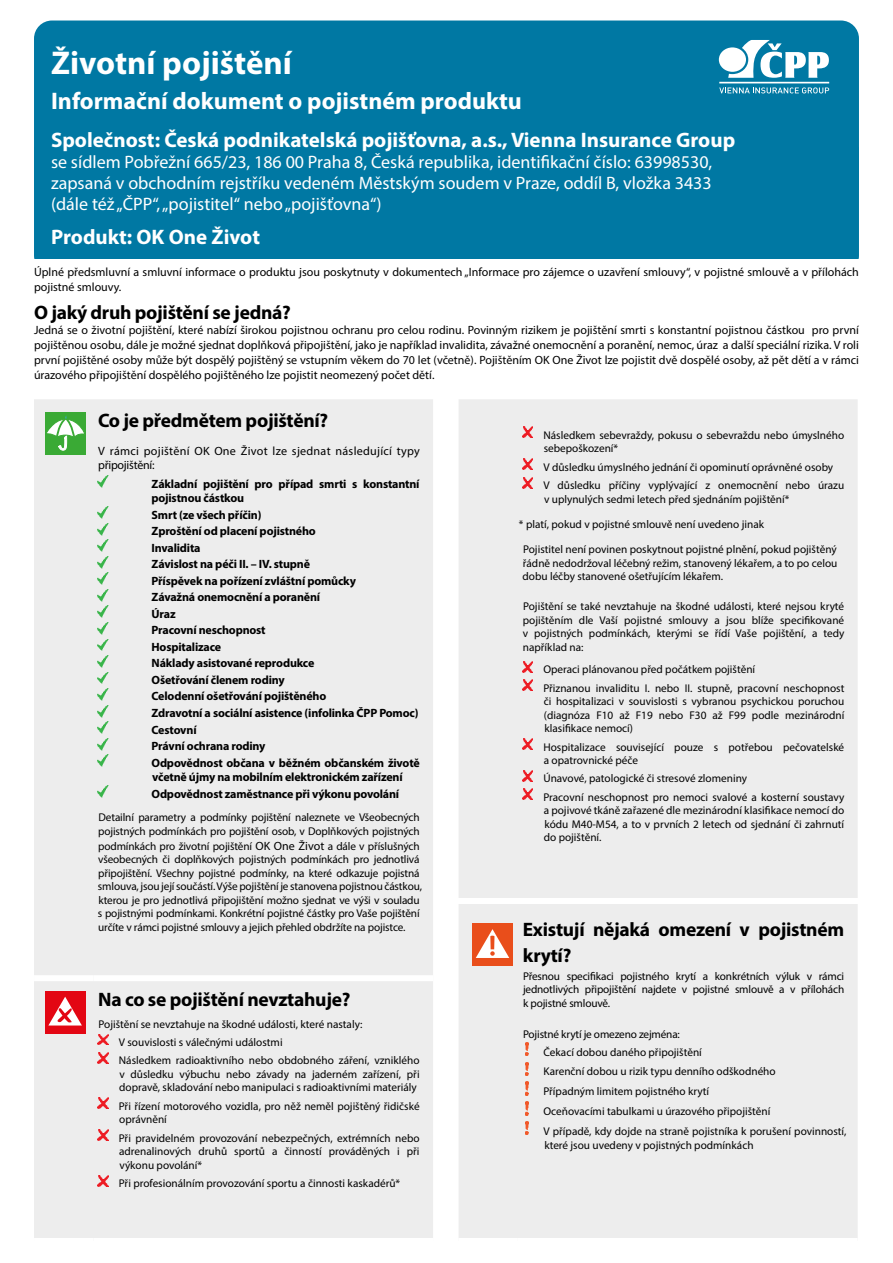
<style>
.page{position:relative;width:893px;height:1263px;background:#fff}
.page>*{position:absolute;margin:0;border:0;box-sizing:border-box;transform-origin:0 0}
.t1{font:700 33px "Myriad Pro";color:#fff}
.t2{font:700 24px "Myriad Pro";color:#fff}
.t3{font:700 21px "Myriad Pro";color:#fff}
.t4{font:700 19.5px/25.5px "Myriad Pro";letter-spacing:-.015em;color:#000}
.t5{font:18px/21.3px "Myriad Pro";color:#fff;text-align:justify}
.t6{font:12px/15px "Myriad Pro";color:#000}
.t7{font:700 12px/16.5px "Myriad Pro";letter-spacing:-.015em;color:#000}
.t8{font:12px/14.4px "Myriad Pro";letter-spacing:.02em;color:#000}
.t9{font:11.25px/13.5px "Myriad Pro";color:#000}
.s1{font-size:12px}
</style>
<div class="page">
<div style="left:34px;top:21px;width:825px;height:253px;background:#0078a3;border-radius:18px"></div>
<div style="left:0;top:259px;width:871px;height:41px;background:#fff"></div>
<div style="left:34px;top:399px;width:824px;height:839px;background:#ededed"></div>
<div style="left:34px;top:975px;width:59px;height:6px;background:#fff"></div>
<div style="left:93px;top:975px;width:340px;height:6px;background:#fff"></div>
<div style="left:45px;top:412px;width:41px;height:43px;background:#3aaa35"></div>
<svg style="left:47px;top:415px;width:37px;height:35px"></svg>
<svg style="left:98px;top:476px;width:10px;height:12px"></svg>
<svg style="left:98px;top:507px;width:10px;height:260px;background:#c0dec4"></svg>
<svg style="left:98px;top:786px;width:10px;height:11px"></svg>
<svg style="left:522px;top:427px;width:11px;height:11px"></svg>
<svg style="left:522px;top:459px;width:11px;height:11px"></svg>
<svg style="left:522px;top:477px;width:11px;height:11px"></svg>
<svg style="left:522px;top:661px;width:11px;height:11px"></svg>
<svg style="left:522px;top:680px;width:11px;height:10px"></svg>
<svg style="left:522px;top:739px;width:11px;height:10px"></svg>
<svg style="left:522px;top:770px;width:11px;height:11px"></svg>
<svg style="left:522px;top:789px;width:11px;height:11px"></svg>
<svg style="left:525px;top:1042px;width:4px;height:13px"></svg>
<svg style="left:525px;top:1062px;width:4px;height:13px"></svg>
<svg style="left:525px;top:1082px;width:4px;height:13px"></svg>
<svg style="left:525px;top:1102px;width:4px;height:13px"></svg>
<svg style="left:525px;top:1122px;width:4px;height:13px"></svg>
<div style="left:45px;top:991px;width:41px;height:42px;background:#e30613"></div>
<svg style="left:48px;top:997px;width:34px;height:28px"></svg>
<svg style="left:98px;top:1034px;width:10px;height:11px"></svg>
<svg style="left:98px;top:1052px;width:10px;height:11px"></svg>
<svg style="left:98px;top:1098px;width:10px;height:11px"></svg>
<svg style="left:98px;top:1130px;width:10px;height:11px"></svg>
<svg style="left:98px;top:1175px;width:10px;height:11px"></svg>
<div style="left:472px;top:923px;width:41px;height:43px;background:#e94e1b"></div>
<svg style="left:476px;top:929px;width:33px;height:29px"></svg>
<div style="left:448px;top:898px;width:415px;height:6px;background:#fff"></div>
<svg style="left:728px;top:40px;width:101px;height:38px"></svg>
<div style="left:719px;top:47px;width:27px;height:25px;background:#fff;border-radius:50%"></div>
<hr style="left:719px;top:82px;width:110px;height:1px;background:#fff">
<svg style="left:719px;top:87px;width:110px;height:6px"></svg>
<h1 class="t1" style="left:51px;top:41px;width:242px">Životní pojištění</h1>
<h2 class="t2" style="left:51px;top:85px;width:472px">Informační dokument o pojistném produktu</h2>
<h3 class="t3" style="left:51px;top:126px;width:686px">Společnost: Česká podnikatelská pojišťovna, a.s., Vienna Insurance Group</h3>
<h3 class="t5" style="left:51px;top:151px;width:663px">se sídlem Pobřežní 665/23, 186 00 Praha 8, Česká republika, identifikační číslo: 63998530, zapsaná v obchodním rejstříku vedeném Městským soudem v Praze, oddíl B, vložka 3433 (dále též „ČPP“, „pojistitel“ nebo „pojišťovna“)</h3>
<h3 class="t3" style="left:51px;top:223px;width:211px">Produkt: OK One Život</h3>
<p class="t6" style="left:34px;top:264px;width:826px">Úplné předsmluvní a smluvní informace o produktu jsou poskytnuty v dokumentech „Informace pro zájemce o uzavření smlouvy“, v pojistné smlouvě a v přílohách pojistné smlouvy.</p>
<h3 class="t4" style="left:34px;top:299px;width:258px">O jaký druh pojištění se jedná?</h3>
<p class="t6" style="left:34px;top:322px;width:826px;text-align:justify">Jedná se o životní pojištění, které nabízí širokou pojistnou ochranu pro celou rodinu. Povinným rizikem je pojištění smrti s konstantní pojistnou částkou pro první pojištěnou osobu, dále je možné sjednat doplňková připojištění, jako je například invalidita, závažné onemocnění a poranění, nemoc, úraz a další speciální rizika. V roli první pojištěné osoby může být dospělý pojištěný se vstupním věkem do 70 let (včetně). Pojištěním OK One Život lze pojistit dvě dospělé osoby, až pět dětí a v rámci úrazového připojištění dospělého pojištěného lze pojistit neomezený počet dětí.</p>
<h3 class="t4" style="left:98px;top:407px;width:232px">Co je předmětem pojištění?</h3>
<p class="t8" style="left:98px;top:443px;width:323px">V rámci pojištění OK One Život lze sjednat následující typy připojištění:</p>
<p class="t7" style="left:151px;top:476px;width:270px;line-height:14.4px">Základní pojištění pro případ smrti s konstantní pojistnou částkou</p>
<p class="t7" style="left:152px;top:506px;width:270px">Smrt (ze všech příčin)<br>Zproštění od placení pojistného<br>Invalidita<br>Závislost na péči II. – IV. stupně<br>Příspěvek na pořízení zvláštní pomůcky<br>Závažná onemocnění a poranění<br>Úraz<br>Pracovní neschopnost<br>Hospitalizace<br>Náklady asistované reprodukce<br>Ošetřování členem rodiny<br>Celodenní ošetřování pojištěného<br>Zdravotní a sociální asistence (infolinka ČPP Pomoc)<br>Cestovní<br>Právní ochrana rodiny<br>Odpovědnost občana v běžném občanském životě</p>
<p class="t7" style="left:152px;top:768px;width:253px">včetně újmy na mobilním elektronickém zařízení<br>Odpovědnost zaměstnance při výkonu povolání</p>
<p class="t9" style="left:98px;top:810px;width:323px">Detailní parametry a podmínky pojištění naleznete ve Všeobecných pojistných podmínkách pro pojištění osob, v Doplňkových pojistných</p>
<p class="t9" style="left:98px;top:839px;width:326px">podmínkách pro životní pojištění <span class="s1">OK One Život</span> a dále v příslušných všeobecných či doplňkových pojistných podmínkách pro jednotlivá připojištění. Všechny pojistné podmínky, na které odkazuje pojistná smlouva, jsou její součástí. Výše pojištění je stanovena pojistnou částkou, kterou je pro jednotlivá připojištění možno sjednat ve výši v souladu s pojistnými podmínkami. Konkrétní pojistné částky pro Vaše pojištění určíte v rámci pojistné smlouvy a jejich přehled obdržíte na pojistce.</p>
<p class="t9" style="left:543px;top:428px;width:302px">Následkem sebevraždy, pokusu o sebevraždu nebo úmyslného sebepoškození*</p>
<p class="t9" style="left:543px;top:458px;width:302px;line-height:18.5px">V důsledku úmyslného jednání či opominutí oprávněné osoby<br>V důsledku příčiny vyplývající z onemocnění nebo úrazu</p>
<p class="t9" style="left:544px;top:492px;width:247px">v uplynulých sedmi letech před sjednáním pojištění*</p>
<p class="t9" style="left:519px;top:517px;width:247px">* platí, pokud v pojistné smlouvě není uvedeno jinak</p>
<p class="t9" style="left:522px;top:542px;width:316px;text-align:justify">Pojistitel není povinen poskytnout pojistné plnění, pokud pojištěný řádně nedodržoval léčebný režim, stanovený lékařem, a to po celou dobu léčby stanovené ošetřujícím lékařem.</p>
<p class="t9" style="left:523px;top:599px;width:323px;text-align:justify">Pojištění se také nevztahuje na škodné události, které nejsou kryté pojištěním dle Vaší pojistné smlouvy a jsou blíže specifikované v pojistných podmínkách, kterými se řídí Vaše pojištění, a tedy například na:</p>
<p class="t9" style="left:543px;top:660px;width:302px;line-height:18.5px">Operaci plánovanou před počátkem pojištění<br>Přiznanou invaliditu I. nebo II. stupně, pracovní neschopnost</p>
<p class="t9" style="left:544px;top:694px;width:302px;text-align:justify">či hospitalizaci v souvislosti s vybranou psychickou poruchou (diagnóza F10 až F19 nebo F30 až F99 podle mezinárodní klasifikace nemocí)</p>
<p class="t9" style="left:543px;top:740px;width:302px">Hospitalizace související pouze s potřebou pečovatelské a opatrovnické péče</p>
<p class="t9" style="left:543px;top:769px;width:302px;line-height:18.5px">Únavové, patologické či stresové zlomeniny<br>Pracovní neschopnost pro nemoci svalové a kosterní soustavy</p>
<p class="t9" style="left:544px;top:804px;width:302px;text-align:justify">a pojivové tkáně zařazené dle mezinárodní klasifikace nemocí do kódu M40-M54, a to v prvních 2 letech od sjednání či zahrnutí do pojištění.</p>
<h3 class="t4" style="left:523px;top:916px;width:323px">Existují nějaká omezení v pojistném krytí?</h3>
<p class="t9" style="left:523px;top:969px;width:323px;text-align:justify">Přesnou specifikaci pojistného krytí a konkrétních výluk v rámci jednotlivých připojištění najdete v pojistné smlouvě a v přílohách k pojistné smlouvě.</p>
<p class="t9" style="left:543px;top:1025px;width:160px;line-height:17.7px;text-indent:-20px">Pojistné krytí je omezeno zejména:<br>Čekací dobou daného připojištění</p>
<p class="t9" style="left:543px;top:1061px;width:305px;line-height:19.8px">Karenční dobou u rizik typu denního odškodného<br>Případným limitem pojistného krytí<br>Oceňovacími tabulkami u úrazového připojištění<br>V případě, kdy dojde na straně pojistníka k porušení povinností,</p>
<p class="t9" style="left:544px;top:1138px;width:211px">které jsou uvedeny v pojistných podmínkách</p>
<h3 class="t4" style="left:98px;top:985px;width:254px">Na co se pojištění nevztahuje?</h3>
<p class="t9" style="left:119px;top:1014px;width:302px;line-height:18.5px;text-indent:-20px">Pojištění se nevztahuje na škodné události, které nastaly:<br>V souvislosti s válečnými událostmi<br>Následkem radioaktivního nebo obdobného záření, vzniklého</p>
<p class="t9" style="left:119px;top:1067px;width:302px">v důsledku výbuchu nebo závady na jaderném zařízení, při dopravě, skladování nebo manipulaci s radioaktivními materiály</p>
<p class="t9" style="left:119px;top:1099px;width:302px">Při řízení motorového vozidla, pro něž neměl pojištěný řidičské oprávnění</p>
<p class="t9" style="left:119px;top:1131px;width:302px;text-align:justify">Při pravidelném provozování nebezpečných, extrémních nebo adrenalinových druhů sportů a činností prováděných i při výkonu povolání*</p>
<p class="t9" style="left:119px;top:1176px;width:283px">Při profesionálním provozování sportu a činnosti kaskadérů*</p>
</div>
